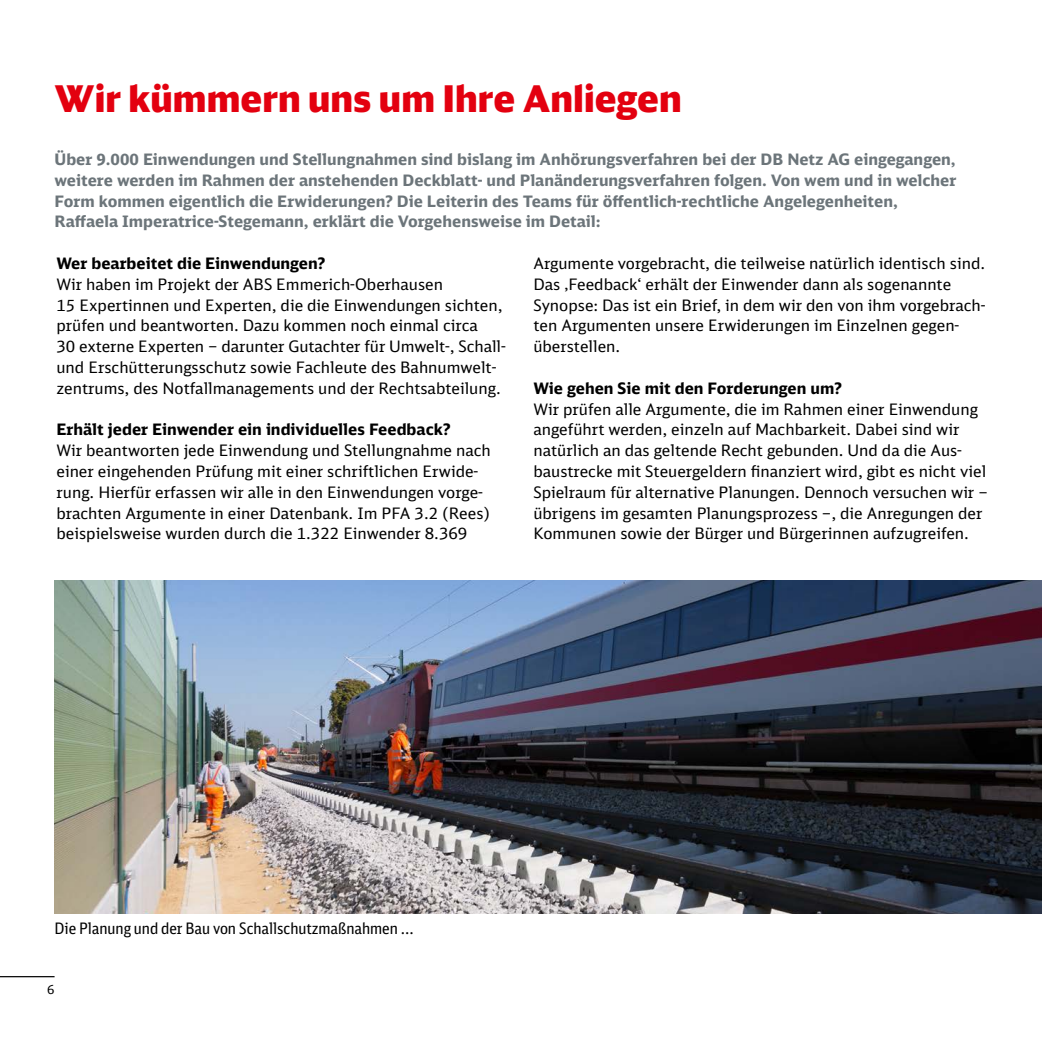
<style>
.page{position:relative;width:1042px;height:1042px;background:#fff}
.page>*{position:absolute;margin:0;border:0;box-sizing:border-box;transform-origin:0 0}
.t1{font:900 36.75px "DB Head";color:#e3000f}
.t2{font:15.75px/20.8px "DB Sans";color:#000}
.t3{font:700 15.75px/20.8px "DB Sans";color:#6c757a}
.t4{font:700 15.75px "DB Sans";color:#000}
.t5{font:15.75px "DB Sans Cond";color:#000}
.t6{font:12.25px "DB Sans";color:#000}
</style>
<div class="page">
<img style="left:55px;top:581px;width:987px;height:332px">
<hr style="left:0;top:976px;width:55px;height:1px;background:#000">
<h1 class="t1" style="left:55px;top:75px;width:628px">Wir kümmern uns um Ihre Anliegen</h1>
<p class="t3" style="left:55px;top:149px;width:903px">Über 9.000 Einwendungen und Stellungnahmen sind bislang im Anhörungsverfahren bei der DB Netz AG eingegangen, weitere werden im Rahmen der anstehenden Deckblatt- und Planänderungsverfahren folgen. Von wem und in welcher Form kommen eigentlich die Erwiderungen? Die Leiterin des Teams für öffentlich-rechtliche Angelegenheiten, Raffaela Imperatrice-Stegemann, erklärt die Vorgehensweise im Detail:</p>
<p class="t4" style="left:56px;top:253px;width:270px">Wer bearbeitet die Einwendungen?</p>
<p class="t2" style="left:56px;top:273px;width:450px">Wir haben im Projekt der ABS Emmerich-Oberhausen<br>15 Expertinnen und Experten, die die Einwendungen sichten, prüfen und beantworten. Dazu kommen noch einmal circa<br>30 externe Experten – darunter Gutachter für Umwelt-, Schall&shy;und Erschütterungsschutz sowie Fachleute des Bahnumwelt&shy;zentrums, des Notfallmanagements und der Rechtsabteilung.</p>
<p class="t4" style="left:56px;top:420px;width:395px">Erhält jeder Einwender ein individuelles Feedback?</p>
<p class="t2" style="left:56px;top:440px;width:436px">Wir beantworten jede Einwendung und Stellungnahme nach einer eingehenden Prüfung mit einer schriftlichen Erwide&shy;rung. Hierfür erfassen wir alle in den Einwendungen vorge&shy;brachten Argumente in einer Datenbank. Im PFA 3.2 (Rees) beispielsweise wurden durch die 1.322 Einwender 8.369</p>
<p class="t2" style="left:533px;top:253px;width:454px">Argumente vorgebracht, die teilweise natürlich identisch sind.<br>Das ‚Feedback‘ erhält der Einwender dann als sogenannte Synopse: Das ist ein Brief, in dem wir den von ihm vorgebrach&shy;ten Argumenten unsere Erwiderungen im Einzelnen gegen&shy;überstellen.</p>
<p class="t4" style="left:533px;top:378px;width:310px">Wie gehen Sie mit den Forderungen um?</p>
<p class="t2" style="left:533px;top:398px;width:456px">Wir prüfen alle Argumente, die im Rahmen einer Einwendung angeführt werden, einzeln auf Machbarkeit. Dabei sind wir natürlich an das geltende Recht gebunden. Und da die Aus&shy;baustrecke mit Steuergeldern finanziert wird, gibt es nicht viel Spielraum für alternative Planungen. Dennoch versuchen wir – übrigens im gesamten Planungsprozess –, die Anregungen der Kommunen sowie der Bürger und Bürgerinnen aufzugreifen.</p>
<p class="t5" style="left:55px;top:919px;width:361px">Die Planung und der Bau von Schallschutzmaßnahmen ...</p>
<p class="t6" style="left:47px;top:981px;width:9px">6</p>
</div>
